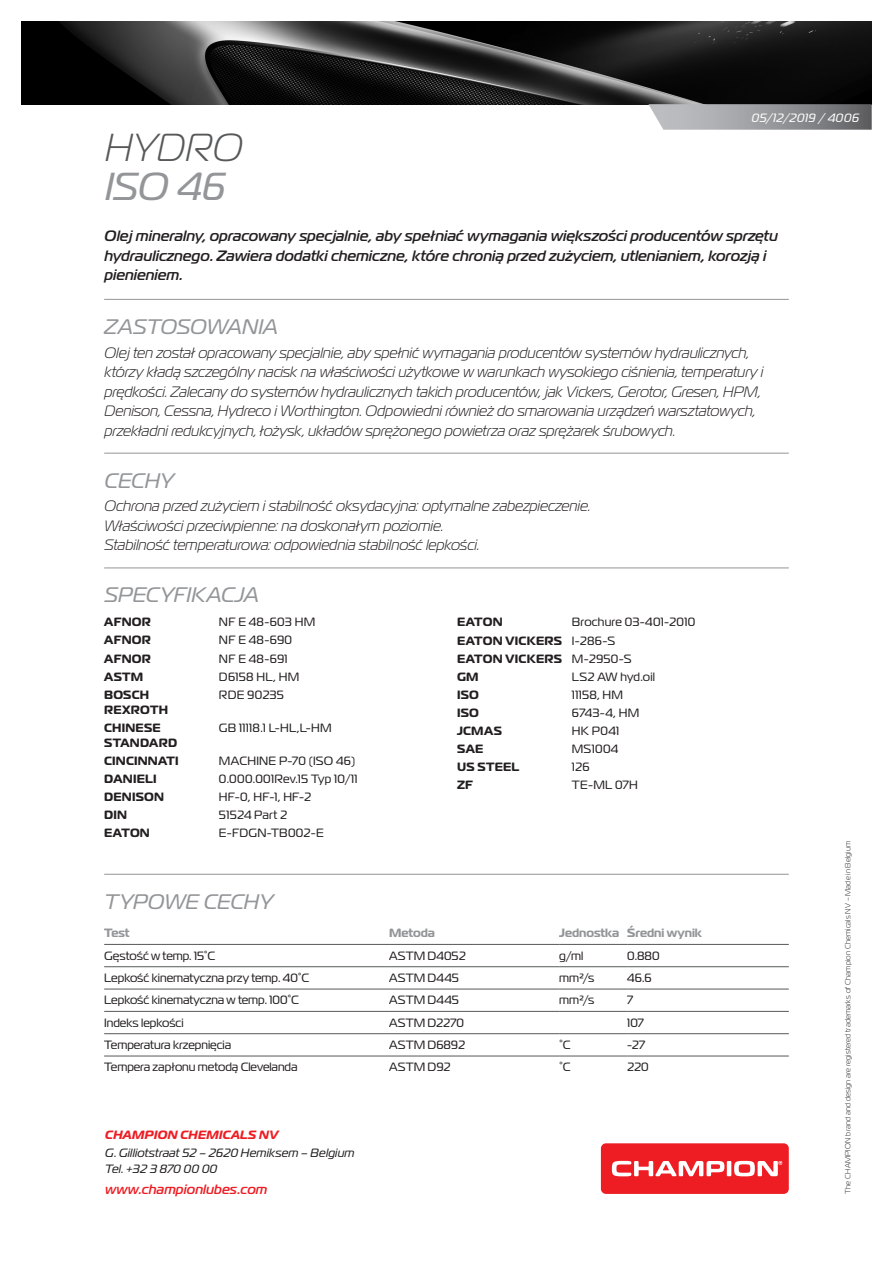
<style>
.page{position:relative;width:893px;height:1263px;background:#fff}
.page>*{position:absolute;margin:0;border:0;box-sizing:border-box;transform-origin:0 0}
.t1{font:italic 300 39px "Magistral";letter-spacing:.005em;color:#57585a}
.t2{font:italic 39px "Magistral";color:#939598}
.t3{font:italic 21px "Magistral";color:#939598}
.t4{font:italic 300 15px/19.5px "Magistral";letter-spacing:.005em;color:#231f20}
.t5{font:italic 500 15px/19.5px "Magistral";letter-spacing:.005em;color:#231f20}
.t6{font:italic 500 13.5px "Magistral";letter-spacing:.01em;color:#ee1d23}
.t7{font:12px/18px "Magistral";letter-spacing:.01em;color:#231f20}
.t8{font:700 12px/15px "Magistral";letter-spacing:.015em;color:#231f20}
.t9{font:italic 12px/16.2px "Magistral";letter-spacing:.015em;color:#231f20}
.t10{font:700 12px "Magistral";letter-spacing:-.005em;color:#939598}
.t11{font:italic 700 12px "Magistral";letter-spacing:.02em;color:#ee1d23}
.t12{font:italic 12px "Magistral";letter-spacing:.03em;color:#fff}
.t13{font:300 7.5px "Magistral";letter-spacing:.025em;color:#231f20}
.s1{font-weight:700}
</style>
<div class="page">
<img style="left:21px;top:21px;width:851px;height:83px">
<svg style="left:648px;top:104px;width:224px;height:26px"></svg>
<div style="left:601px;top:1143px;width:188px;height:51px;background:#ee1d23;border-radius:5px"></div>
<svg style="left:612px;top:1161px;width:112px;height:15px"></svg>
<hr style="left:727px;top:1161px;width:4px;height:15px;background:#fff">
<svg style="left:734px;top:1161px;width:48px;height:15px"></svg>
<hr style="left:104px;top:299px;width:685px;height:1px;background:#939598">
<hr style="left:104px;top:453px;width:685px;height:1px;background:#939598">
<hr style="left:104px;top:567px;width:685px;height:1px;background:#939598">
<hr style="left:104px;top:874px;width:685px;height:1px;background:#939598">
<hr style="left:104px;top:944px;width:285px;height:1px;background:#57585a">
<hr style="left:389px;top:944px;width:170px;height:1px;background:#57585a">
<hr style="left:559px;top:944px;width:68px;height:1px;background:#57585a">
<hr style="left:627px;top:944px;width:162px;height:1px;background:#57585a">
<hr style="left:104px;top:966px;width:285px;height:1px;background:#57585a">
<hr style="left:389px;top:966px;width:170px;height:1px;background:#57585a">
<hr style="left:559px;top:966px;width:68px;height:1px;background:#57585a">
<hr style="left:627px;top:966px;width:162px;height:1px;background:#57585a">
<hr style="left:104px;top:989px;width:285px;height:1px;background:#57585a">
<hr style="left:389px;top:989px;width:170px;height:1px;background:#57585a">
<hr style="left:559px;top:989px;width:68px;height:1px;background:#57585a">
<hr style="left:627px;top:989px;width:162px;height:1px;background:#57585a">
<hr style="left:104px;top:1011px;width:285px;height:1px;background:#57585a">
<hr style="left:389px;top:1011px;width:170px;height:1px;background:#57585a">
<hr style="left:559px;top:1011px;width:68px;height:1px;background:#57585a">
<hr style="left:627px;top:1011px;width:162px;height:1px;background:#57585a">
<hr style="left:104px;top:1033px;width:285px;height:1px;background:#57585a">
<hr style="left:389px;top:1033px;width:170px;height:1px;background:#57585a">
<hr style="left:559px;top:1033px;width:68px;height:1px;background:#57585a">
<hr style="left:627px;top:1033px;width:162px;height:1px;background:#57585a">
<hr style="left:104px;top:1056px;width:285px;height:1px;background:#57585a">
<hr style="left:389px;top:1056px;width:170px;height:1px;background:#57585a">
<hr style="left:559px;top:1056px;width:68px;height:1px;background:#57585a">
<hr style="left:627px;top:1056px;width:162px;height:1px;background:#57585a">
<p class="t12" style="left:751px;top:110px;width:109px">05/12/2019 / 4006</p>
<h1 class="t1" style="left:104px;top:124px;width:139px">HYDRO</h1>
<h1 class="t2" style="left:104px;top:163px;width:122px">ISO 46</h1>
<p class="t5" style="left:104px;top:227px;width:675px">Olej mineralny, opracowany specjalnie, aby spełniać wymagania większości producentów sprzętu hydraulicznego. Zawiera dodatki chemiczne, które chronią przed zużyciem, utlenianiem, korozją i pienieniem.</p>
<h2 class="t3" style="left:104px;top:313px;width:175px">ZASTOSOWANIA</h2>
<p class="t4" style="left:104px;top:342px;width:660px">Olej ten został opracowany specjalnie, aby spełnić wymagania producentów systemów hydraulicznych, którzy kładą szczególny nacisk na właściwości użytkowe w warunkach wysokiego ciśnienia, temperatury i prędkości. Zalecany do systemów hydraulicznych takich producentów, jak Vickers, Gerotor, Gresen, HPM, Denison, Cessna, Hydreco i Worthington. Odpowiedni również do smarowania urządzeń warsztatowych, przekładni redukcyjnych, łożysk, układów sprężonego powietrza oraz sprężarek śrubowych.</p>
<h2 class="t3" style="left:104px;top:467px;width:71px">CECHY</h2>
<p class="t4" style="left:104px;top:496px;width:487px">Ochrona przed zużyciem i stabilność oksydacyjna: optymalne zabezpieczenie.<br>Właściwości przeciwpienne: na doskonałym poziomie.<br>Stabilność temperaturowa: odpowiednia stabilność lepkości.</p>
<h2 class="t3" style="left:104px;top:582px;width:156px">SPECYFIKACJA</h2>
<p class="t8" style="left:104px;top:615px;width:48px">AFNOR</p>
<p class="t7" style="left:219px;top:613px;width:98px">NF E 48-603 HM</p>
<p class="t8" style="left:104px;top:633px;width:48px">AFNOR</p>
<p class="t7" style="left:219px;top:631px;width:75px">NF E 48-690</p>
<p class="t8" style="left:104px;top:651px;width:48px">AFNOR</p>
<p class="t7" style="left:219px;top:649px;width:70px">NF E 48-691</p>
<p class="t8" style="left:104px;top:669px;width:41px">ASTM</p>
<p class="t7" style="left:219px;top:667px;width:82px">D6158 HL, HM</p>
<p class="t8" style="left:104px;top:687px;width:66px">BOSCH<br>REXROTH</p>
<p class="t7" style="left:219px;top:685px;width:67px">RDE 90235</p>
<p class="t8" style="left:104px;top:720px;width:75px">CHINESE<br>STANDARD</p>
<p class="t7" style="left:219px;top:718px;width:114px">GB 11118.1 L-HL,L-HM</p>
<p class="t8" style="left:104px;top:753px;width:76px">CINCINNATI</p>
<p class="t7" style="left:219px;top:751px;width:138px">MACHINE P-70 (ISO 46)</p>
<p class="t8" style="left:104px;top:771px;width:54px">DANIELI</p>
<p class="t7" style="left:219px;top:770px;width:140px">0.000.001Rev.15 Typ 10/11</p>
<p class="t8" style="left:104px;top:789px;width:61px">DENISON</p>
<p class="t7" style="left:219px;top:788px;width:94px">HF-0, HF-1, HF-2</p>
<p class="t8" style="left:104px;top:807px;width:24px">DIN</p>
<p class="t7" style="left:219px;top:806px;width:70px">51524 Part 2</p>
<p class="t8" style="left:104px;top:825px;width:47px">EATON</p>
<p class="t7" style="left:219px;top:824px;width:106px">E-FDGN-TB002-E</p>
<p class="t7" style="left:457px;top:613px;width:240px;text-indent:115px">Brochure 03-401-2010<br><span class="s1">EATON VICKERS</span> I-286-S<br><span class="s1">EATON VICKERS</span> M-2950-S<br><span class="s1">GM</span></p>
<p class="t8" style="left:457px;top:615px;width:47px">EATON</p>
<p class="t7" style="left:572px;top:667px;width:85px">LS2 AW hyd.oil</p>
<p class="t8" style="left:457px;top:687px;width:23px">ISO</p>
<p class="t7" style="left:572px;top:685px;width:53px">11158, HM</p>
<p class="t8" style="left:457px;top:705px;width:23px">ISO</p>
<p class="t7" style="left:572px;top:703px;width:69px">6743-4, HM</p>
<p class="t8" style="left:457px;top:723px;width:46px">JCMAS</p>
<p class="t7" style="left:572px;top:722px;width:49px">HK P041</p>
<p class="t8" style="left:457px;top:741px;width:28px">SAE</p>
<p class="t7" style="left:572px;top:740px;width:48px">MS1004</p>
<p class="t8" style="left:457px;top:759px;width:64px">US STEEL</p>
<p class="t7" style="left:572px;top:758px;width:19px">126</p>
<p class="t8" style="left:457px;top:777px;width:17px">ZF</p>
<p class="t7" style="left:572px;top:776px;width:67px">TE-ML 07H</p>
<h2 class="t3" style="left:104px;top:888px;width:170px">TYPOWE CECHY</h2>
<p class="t10" style="left:104px;top:925px;width:27px">Test</p>
<p class="t10" style="left:389px;top:925px;width:48px">Metoda</p>
<p class="t10" style="left:559px;top:925px;width:144px">Jednostka Średni wynik</p>
<p class="t7" style="left:104px;top:946px;width:113px">Gęstość w temp. 15°C</p>
<p class="t7" style="left:389px;top:946px;width:78px">ASTM D4052</p>
<p class="t7" style="left:559px;top:946px;width:26px">g/ml</p>
<p class="t7" style="left:627px;top:946px;width:34px">0.880</p>
<p class="t7" style="left:104px;top:969px;width:206px">Lepkość kinematyczna przy temp. 40°C</p>
<p class="t7" style="left:389px;top:969px;width:71px">ASTM D445</p>
<p class="t7" style="left:559px;top:969px;width:37px">mm²/s</p>
<p class="t7" style="left:627px;top:969px;width:26px">46.6</p>
<p class="t7" style="left:104px;top:991px;width:196px">Lepkość kinematyczna w temp. 100°C</p>
<p class="t7" style="left:389px;top:991px;width:71px">ASTM D445</p>
<p class="t7" style="left:559px;top:991px;width:37px">mm²/s</p>
<p class="t7" style="left:627px;top:991px;width:7px">7</p>
<p class="t7" style="left:104px;top:1013px;width:81px">Indeks lepkości</p>
<p class="t7" style="left:389px;top:1013px;width:76px">ASTM D2270</p>
<p class="t7" style="left:627px;top:1013px;width:18px">107</p>
<p class="t7" style="left:104px;top:1036px;width:129px">Temperatura krzepnięcia</p>
<p class="t7" style="left:389px;top:1036px;width:78px">ASTM D6892</p>
<p class="t7" style="left:559px;top:1036px;width:13px">°C</p>
<p class="t7" style="left:627px;top:1036px;width:19px">-27</p>
<p class="t7" style="left:104px;top:1058px;width:195px">Tempera zapłonu metodą Clevelanda</p>
<p class="t7" style="left:389px;top:1058px;width:63px">ASTM D92</p>
<p class="t7" style="left:559px;top:1058px;width:13px">°C</p>
<p class="t7" style="left:627px;top:1058px;width:23px">220</p>
<p class="t11" style="left:105px;top:1127px;width:175px">CHAMPION CHEMICALS NV</p>
<p class="t9" style="left:105px;top:1145px;width:251px">G. Gilliotstraat 52 – 2620 Hemiksem – Belgium<br>Tel. +32 3 870 00 00</p>
<p class="t6" style="left:105px;top:1181px;width:164px">www.championlubes.com</p>
<p class="t13" style="left:843px;top:1194px;width:355px;rotate:-90deg">The CHAMPION brand and design are registered trademarks of Champion Chemicals NV – Made in Belgium</p>
</div>
